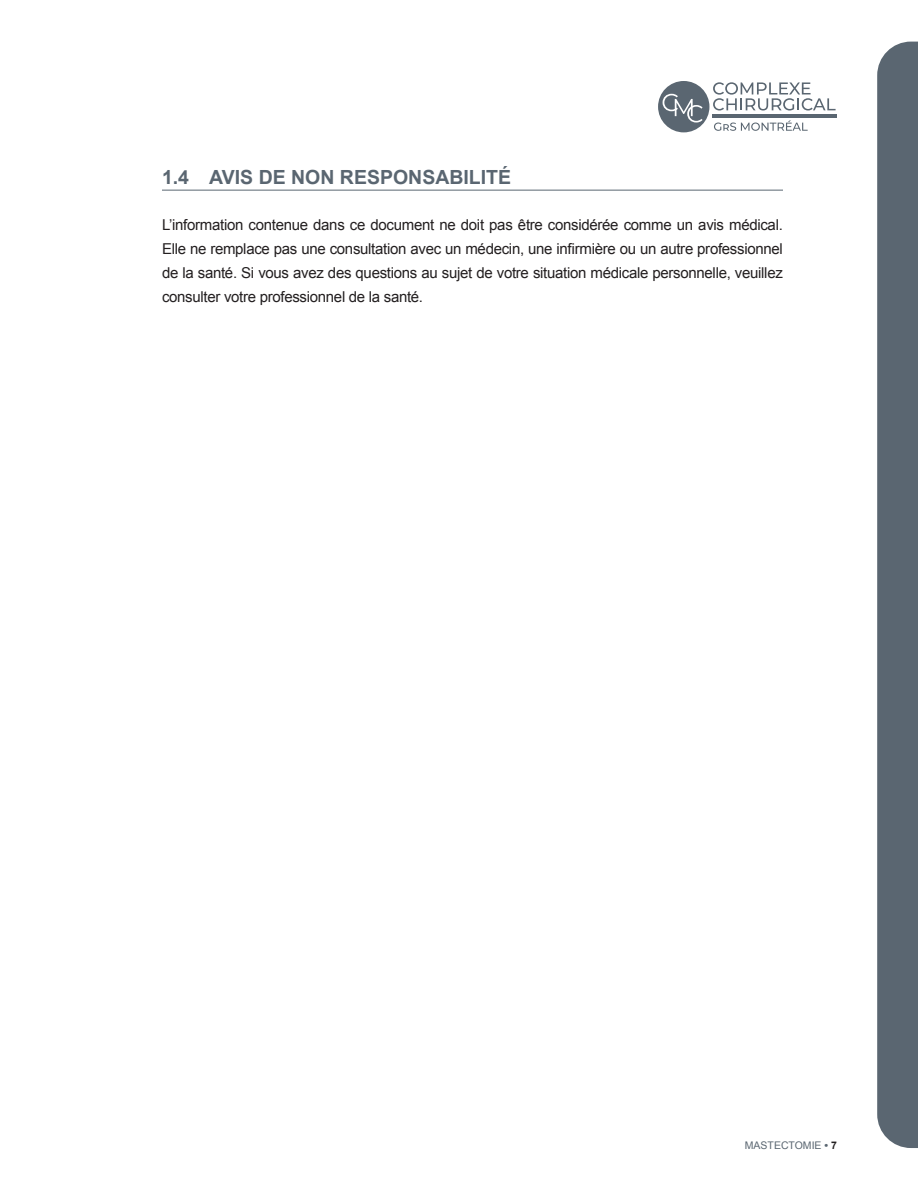
<style>
.page{position:relative;width:918px;height:1188px;background:#fff}
.page>*{position:absolute;margin:0;border:0;box-sizing:border-box;transform-origin:0 0}
.t1{font:700 19.5px "Arial";color:#5a6671}
.t2{font:15px/24px "Arial";letter-spacing:-.02em;color:#231f20;text-align:justify}
.t3{font:10.5px "Arial";color:#5a6671}
.s1{font-weight:700}
.s2{font-weight:700;color:#231f20}
</style>
<div class="page">
<div style="left:658px;top:81px;width:51px;height:51px;background:#5a6671;border-radius:50%"></div>
<svg style="left:663px;top:94px;width:40px;height:29px"></svg>
<svg style="left:714px;top:120px;width:94px;height:11px"></svg>
<hr style="left:712px;top:115px;width:125px;height:3px;background:#5a6671">
<svg style="left:713px;top:82px;width:123px;height:29px"></svg>
<div style="left:877px;top:42px;width:41px;height:1106px;background:#5a6671"></div>
<hr style="left:162px;top:190px;width:621px;height:1px;background:#5a6671">
<h1 class="t1" style="left:162px;top:166px;width:351px">1.4 AVIS DE NON RESPONSABILITÉ</h1>
<p class="t2" style="left:162px;top:213px;width:622px">L’information contenue dans ce document ne doit pas être considérée comme un avis médical.<br>Elle ne remplace pas une consultation avec un médecin, une infirmière ou un autre professionnel de la santé. Si vous avez des questions au sujet de votre situation médicale personnelle, veuillez consulter votre professionnel de la santé.</p>
<p class="t3" style="left:745px;top:1140px;width:94px">MASTECTOMIE <span class="s1">•</span> <span class="s2">7</span></p>
</div>
